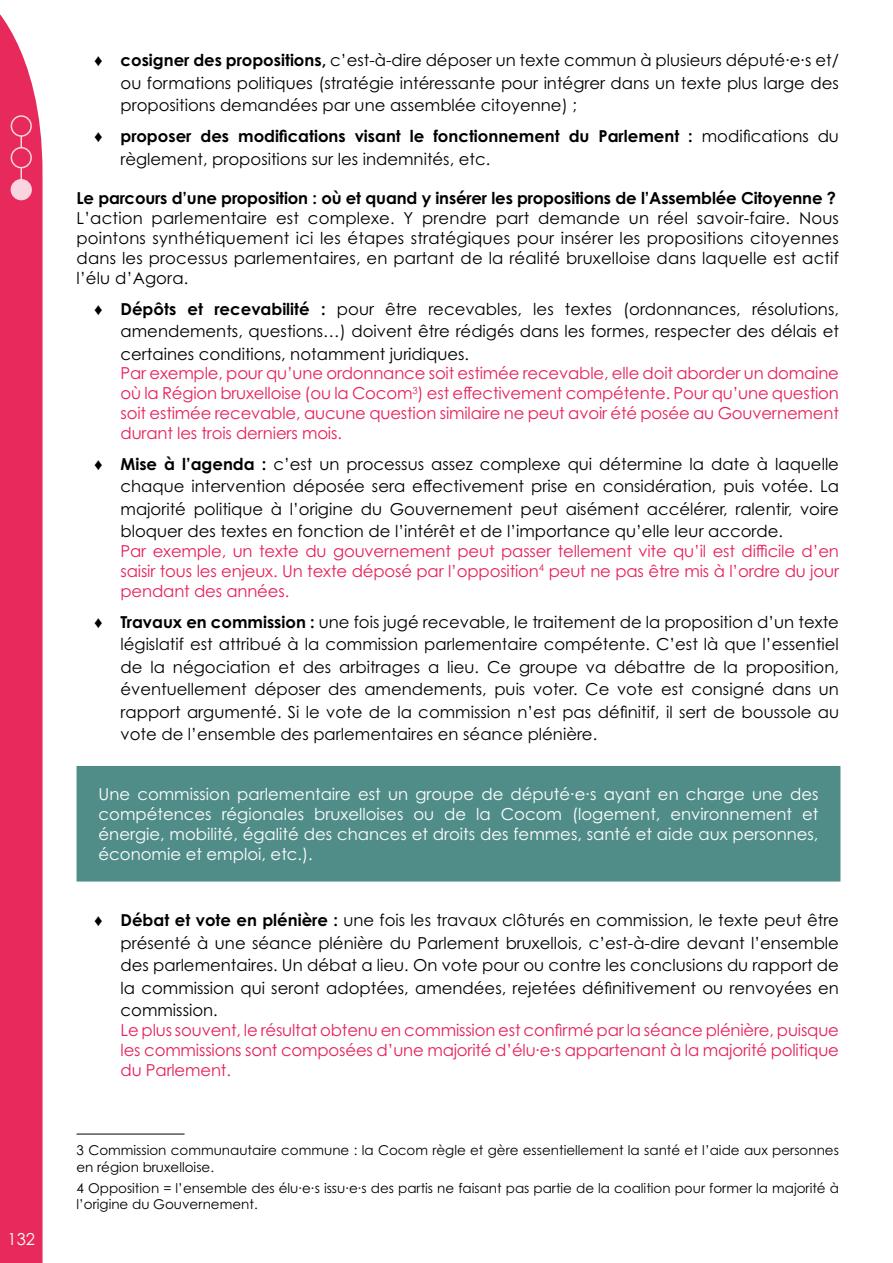
<style>
.page{position:relative;width:893px;height:1263px;background:#fff}
.page>*{position:absolute;margin:0;border:0;box-sizing:border-box;transform-origin:0 0}
.t1{font:16.5px/22.5px "Century Gothic Pro";color:#000;text-align:justify}
.t2{font:16.5px/19.8px "Century Gothic Pro";letter-spacing:-.01em;color:#e7215a;text-align:justify}
.t3{font:16.5px/19.8px "Century Gothic Pro";color:#fff;text-align:justify}
.t4{font:700 16.5px/22.5px "Century Gothic Pro";letter-spacing:-.01em;color:#000}
.t5{font:13.5px/16.2px "Century Gothic Pro";color:#000}
.s1{font-family:"Andale Mono"}
.s2{font-weight:700}
.s3{font-family:"Andale Mono";font-weight:400}
.s4{font-weight:400}
</style>
<div class="page">
<div style="left:0;top:14px;width:43px;height:1249px;background:#e7295c"></div>
<div style="left:11px;top:180px;width:20px;height:20px;background:#fad4de;border-radius:50%"></div>
<div style="left:11px;top:179px;width:21px;height:21px;border:2px solid #fff;border-radius:50%"></div>
<svg style="left:10px;top:115px;width:23px;height:65px"></svg>
<div style="left:77px;top:767px;width:763px;height:114px;background:#508d89"></div>
<hr style="left:77px;top:766px;width:763px;height:1px;background:#508d89">
<hr style="left:77px;top:1134px;width:108px;height:1px;background:#000">
<p class="t3" style="left:8px;top:1229px;width:29px">132</p>
<p class="t1" style="left:121px;top:49px;width:720px;text-indent:-27px"><span class="s1">♦</span> <span class="s2">cosigner des propositions,</span> c’est-à-dire déposer un texte commun à plusieurs député·e·s et/ ou formations politiques (stratégie intéressante pour intégrer dans un texte plus large des propositions demandées par une assemblée citoyenne) ;</p>
<p class="t4" style="left:121px;top:125px;width:720px;text-indent:-27px"><span class="s3">♦</span> proposer des modifications visant le fonctionnement du Parlement : <span class="s4">modifications du règlement, propositions sur les indemnités, etc.</span></p>
<p class="t4" style="left:77px;top:187px;width:761px">Le parcours d’une proposition : où et quand y insérer les propositions de l’Assemblée Citoyenne ?</p>
<p class="t1" style="left:77px;top:208px;width:764px;line-height:19.8px">L’action parlementaire est complexe. Y prendre part demande un réel savoir-faire. Nous pointons synthétiquement ici les étapes stratégiques pour insérer les propositions citoyennes dans les processus parlementaires, en partant de la réalité bruxelloise dans laquelle est actif l’élu d’Agora.</p>
<p class="t1" style="left:121px;top:297px;width:720px;text-indent:-27px"><span class="s1">♦</span> <span class="s2">Dépôts et recevabilité :</span> pour être recevables, les textes (ordonnances, résolutions, amendements, questions…) doivent être rédigés dans les formes, respecter des délais et certaines conditions, notamment juridiques.</p>
<p class="t2" style="left:121px;top:363px;width:720px">Par exemple, pour qu’une ordonnance soit estimée recevable, elle doit aborder un domaine où la Région bruxelloise (ou la Cocom<sup>3</sup>) est effectivement compétente. Pour qu’une question soit estimée recevable, aucune question similaire ne peut avoir été posée au Gouvernement durant les trois derniers mois.</p>
<p class="t1" style="left:121px;top:452px;width:720px;text-indent:-27px"><span class="s1">♦</span> <span class="s2">Mise à l’agenda :</span> c’est un processus assez complexe qui détermine la date à laquelle chaque intervention déposée sera effectivement prise en considération, puis votée. La majorité politique à l’origine du Gouvernement peut aisément accélérer, ralentir, voire bloquer des textes en fonction de l’intérêt et de l’importance qu’elle leur accorde.</p>
<p class="t2" style="left:121px;top:541px;width:720px">Par exemple, un texte du gouvernement peut passer tellement vite qu’il est difficile d’en saisir tous les enjeux. Un texte déposé par l’opposition<sup>4</sup> peut ne pas être mis à l’ordre du jour pendant des années.</p>
<p class="t1" style="left:121px;top:610px;width:720px;text-indent:-27px"><span class="s1">♦</span> <span class="s2">Travaux en commission :</span> une fois jugé recevable, le traitement de la proposition d’un texte législatif est attribué à la commission parlementaire compétente. C’est là que l’essentiel de la négociation et des arbitrages a lieu. Ce groupe va débattre de la proposition, éventuellement déposer des amendements, puis voter. Ce vote est consigné dans un rapport argumenté. Si le vote de la commission n’est pas définitif, il sert de boussole au vote de l’ensemble des parlementaires en séance plénière.</p>
<p class="t3" style="left:99px;top:784px;width:721px">Une commission parlementaire est un groupe de député·e·s ayant en charge une des compétences régionales bruxelloises ou de la Cocom (logement, environnement et énergie, mobilité, égalité des chances et droits des femmes, santé et aide aux personnes, économie et emploi, etc.).</p>
<p class="t1" style="left:121px;top:909px;width:720px;text-indent:-27px"><span class="s1">♦</span> <span class="s2">Débat et vote en plénière :</span> une fois les travaux clôturés en commission, le texte peut être présenté à une séance plénière du Parlement bruxellois, c’est-à-dire devant l’ensemble des parlementaires. Un débat a lieu. On vote pour ou contre les conclusions du rapport de la commission qui seront adoptées, amendées, rejetées définitivement ou renvoyées en commission.</p>
<p class="t2" style="left:121px;top:1020px;width:720px">Le plus souvent, le résultat obtenu en commission est confirmé par la séance plénière, puisque les commissions sont composées d’une majorité d’élu·e·s appartenant à la majorité politique du Parlement.</p>
<p class="t5" style="left:77px;top:1142px;width:764px">3 Commission communautaire commune : la Cocom règle et gère essentiellement la santé et l’aide aux personnes en région bruxelloise.</p>
<p class="t5" style="left:77px;top:1180px;width:764px">4 Opposition = l’ensemble des élu·e·s issu·e·s des partis ne faisant pas partie de la coalition pour former la majorité à l’origine du Gouvernement.</p>
</div>
